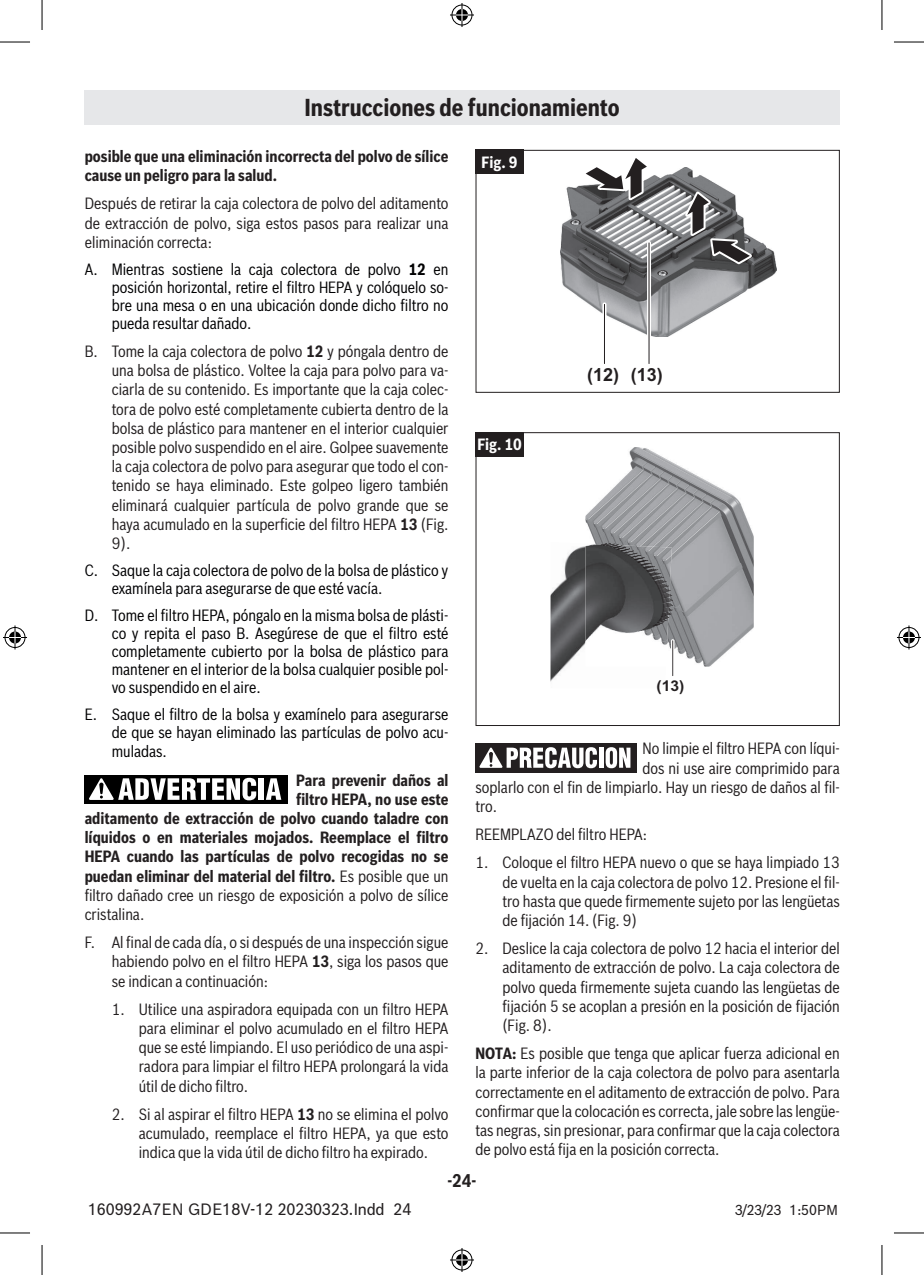
<style>
.page{position:relative;width:924px;height:1275px;background:#fff}
.page>*{position:absolute;margin:0;border:0;box-sizing:border-box;transform-origin:0 0}
.Heading_-_Page__no_l{font:700 24px "Bosch Sans Cond";color:#231f20}
.t1{font:700 18px "Arial";color:#231f20}
.t2{font:700 18px "Bosch Sans Cond";color:#231f20}
.Body_Text__FR_SP{font:16px/19.2px "Bosch Sans Cond";color:#231f20;text-align:justify}
.t3{font:16px/18px "Bosch Sans Cond";color:#000002;text-align:justify}
.Body_Text_-___Indent{font:16px/19.2px "Bosch Sans Cond";color:#231f20;text-align:justify}
.Body_Text__FR_SP-2{font:700 16px/19.2px "Bosch Sans Cond";color:#231f20}
.t4{font:16px/18px "Bosch Sans Cond";color:#000003}
.Heading_-_Page__link{font:16px "Bosch Office Sans";color:#231f20}
.Figure{font:700 16px "Bosch Sans Cond";color:#fff}
.t5{font:700 14.8px "Arial";color:#231f20;scale:1.06 1}
.Heading_-_Page__link-2{font:14px "Bosch Office Sans";color:#231f20}
.s1{font-weight:700}
.s2{font-weight:400}
</style>
<div class="page">
<div style="left:84px;top:90px;width:755px;height:34px;background:#e6e7e9"></div>
<div style="left:85px;top:775px;width:203px;height:28px;background:#000"></div>
<div style="left:259px;top:778px;width:5px;height:22px;background:#fff"></div>
<svg style="left:266px;top:778px;width:15px;height:22px"></svg>
<svg style="left:89px;top:778px;width:167px;height:22px"></svg>
<div style="left:475px;top:743px;width:161px;height:29px;background:#231f20"></div>
<svg style="left:479px;top:747px;width:117px;height:21px"></svg>
<hr style="left:599px;top:747px;width:4px;height:20px;background:#fff">
<svg style="left:605px;top:747px;width:25px;height:21px"></svg>
<img style="left:585px;top:447px;width:168px;height:219px">
<img style="left:550px;top:542px;width:50px;height:140px">
<img style="left:585px;top:544px;width:86px;height:122px">
<svg style="left:600px;top:542px;width:72px;height:84px"></svg>
<svg style="left:670px;top:639px;width:4px;height:38px"></svg>
<svg style="left:672px;top:640px;width:1px;height:36px"></svg>
<div style="left:475px;top:432px;width:364px;height:294px;border:1px solid #231f20"></div>
<img style="left:560px;top:167px;width:216px;height:169px">
<svg style="left:684px;top:192px;width:67px;height:72px"></svg>
<svg style="left:583px;top:158px;width:65px;height:42px"></svg>
<svg style="left:646px;top:241px;width:4px;height:124px"></svg>
<hr style="left:648px;top:242px;width:1px;height:122px;background:#231f20">
<svg style="left:602px;top:302px;width:4px;height:63px"></svg>
<hr style="left:603px;top:304px;width:1px;height:60px;background:#231f20">
<div style="left:475px;top:150px;width:364px;height:243px;border:1px solid #231f20"></div>
<div style="left:475px;top:150px;width:48px;height:24px;background:#231f20"></div>
<div style="left:475px;top:432px;width:48px;height:24px;background:#231f20"></div>
<hr style="left:0;top:42px;width:30px;height:1px;background:#000">
<hr style="left:893px;top:42px;width:30px;height:1px;background:#000">
<hr style="left:0;top:1232px;width:30px;height:1px;background:#000">
<hr style="left:893px;top:1232px;width:30px;height:1px;background:#000">
<hr style="left:42px;top:0;width:1px;height:30px;background:#000">
<hr style="left:42px;top:1245px;width:1px;height:30px;background:#000">
<hr style="left:881px;top:0;width:1px;height:30px;background:#000">
<hr style="left:881px;top:1245px;width:1px;height:30px;background:#000">
<svg style="left:450px;top:3px;width:24px;height:24px"></svg>
<svg style="left:450px;top:1248px;width:24px;height:24px"></svg>
<svg style="left:3px;top:625px;width:24px;height:24px"></svg>
<svg style="left:897px;top:625px;width:23px;height:24px"></svg>
<p class="Heading_-_Page__no_l" style="left:304px;top:90px;width:316px">Instrucciones de funcionamiento</p>
<p class="Body_Text__FR_SP-2" style="left:85px;top:146px;width:365px">posible que una eliminación incorrecta del polvo de sílice cause un peligro para la salud.</p>
<p class="Body_Text__FR_SP" style="left:85px;top:193px;width:365px">Después de retirar la caja colectora de polvo del aditamento de extracción de polvo, siga estos pasos para realizar una eliminación correcta:</p>
<p class="t3" style="left:112px;top:259px;width:338px;text-indent:-27px">A. Mientras sostiene la caja colectora de polvo <span class="s1">12</span> en posición horizontal, retire el filtro HEPA y colóquelo so&shy;bre una mesa o en una ubicación donde dicho filtro no pueda resultar dañado.</p>
<p class="Body_Text__FR_SP" style="left:112px;top:340px;width:338px;text-indent:-27px">B. Tome la caja colectora de polvo <span class="s1">12</span> y póngala dentro de una bolsa de plástico. Voltee la caja para polvo para va&shy;ciarla de su contenido. Es importante que la caja colec&shy;tora de polvo esté completamente cubierta dentro de la bolsa de plástico para mantener en el interior cualquier posible polvo suspendido en el aire. Golpee suavemente la caja colectora de polvo para asegurar que todo el con&shy;tenido se haya eliminado. Este golpeo ligero también eliminará cualquier partícula de polvo grande que se haya acumulado en la superficie del filtro HEPA <span class="s1">13</span> (Fig.<br>9).</p>
<p class="t4" style="left:112px;top:560px;width:338px;text-indent:-27px">C. Saque la caja colectora de polvo de la bolsa de plástico y examínela para asegurarse de que esté vacía.</p>
<p class="t3" style="left:112px;top:605px;width:338px;text-indent:-27px">D. Tome el filtro HEPA, póngalo en la misma bolsa de plásti&shy;co y repita el paso B. Asegúrese de que el filtro esté completamente cubierto por la bolsa de plástico para mantener en el interior de la bolsa cualquier posible pol&shy;vo suspendido en el aire.</p>
<p class="t3" style="left:112px;top:704px;width:338px;line-height:18.6px;text-indent:-27px">E. Saque el filtro de la bolsa y examínelo para asegurarse de que se hayan eliminado las partículas de polvo acu&shy;muladas.</p>
<p class="Body_Text__FR_SP-2" style="left:296px;top:769px;width:154px">Para prevenir daños al</p>
<p class="Body_Text__FR_SP-2" style="left:296px;top:788px;width:154px">filtro HEPA, no use este</p>
<p class="Body_Text__FR_SP-2" style="left:85px;top:807px;width:365px">aditamento de extracción de polvo cuando taladre con</p>
<p class="Body_Text__FR_SP-2" style="left:85px;top:827px;width:365px">líquidos o en materiales mojados. Reemplace el filtro</p>
<p class="Body_Text__FR_SP-2" style="left:85px;top:846px;width:365px">HEPA cuando las partículas de polvo recogidas no se</p>
<p class="Body_Text__FR_SP-2" style="left:85px;top:865px;width:365px">puedan eliminar del material del filtro. <span class="s2">Es posible que un</span></p>
<p class="Body_Text__FR_SP" style="left:85px;top:884px;width:365px">filtro dañado cree un riesgo de exposición a polvo de sílice</p>
<p class="Body_Text__FR_SP" style="left:85px;top:903px;width:61px">cristalina.</p>
<p class="Body_Text__FR_SP" style="left:112px;top:931px;width:338px;text-indent:-27px">F. Al final de cada día, o si después de una inspección sigue habiendo polvo en el filtro HEPA <span class="s1">13</span>, siga los pasos que se indican a continuación:</p>
<p class="Body_Text_-___Indent" style="left:139px;top:998px;width:311px;text-indent:-27px">1. Utilice una aspiradora equipada con un filtro HEPA para eliminar el polvo acumulado en el filtro HEPA que se esté limpiando. El uso periódico de una aspi&shy;radora para limpiar el filtro HEPA prolongará la vida útil de dicho filtro.</p>
<p class="Body_Text_-___Indent" style="left:139px;top:1103px;width:311px;text-indent:-27px">2. Si al aspirar el filtro HEPA <span class="s1">13</span> no se elimina el polvo acumulado, reemplace el filtro HEPA, ya que esto indica que la vida útil de dicho filtro ha expirado.</p>
<p class="Figure" style="left:481px;top:150px;width:37px">Fig. 9</p>
<p class="t1" style="left:587px;top:363px;width:77px">(12) (13)</p>
<p class="Figure" style="left:477px;top:432px;width:46px">Fig. 10</p>
<p class="t5" style="left:656px;top:675px;width:28px">(13)</p>
<p class="Body_Text__FR_SP" style="left:642px;top:738px;width:199px">No limpie el filtro HEPA con líqui-</p>
<p class="Body_Text__FR_SP" style="left:642px;top:757px;width:199px">dos ni use aire comprimido para</p>
<p class="Body_Text__FR_SP" style="left:475px;top:776px;width:365px">soplarlo con el fin de limpiarlo. Hay un riesgo de daños al fil-</p>
<p class="Body_Text__FR_SP" style="left:475px;top:795px;width:23px">tro.</p>
<p class="Body_Text__FR_SP" style="left:475px;top:823px;width:173px">REEMPLAZO del filtro HEPA:</p>
<p class="Body_Text__FR_SP" style="left:502px;top:852px;width:339px;text-indent:-27px">1. Coloque el filtro HEPA nuevo o que se haya limpiado 13 de vuelta en la caja colectora de polvo 12. Presione el fil&shy;tro hasta que quede firmemente sujeto por las lengüetas de fijación 14. (Fig. 9)</p>
<p class="Body_Text__FR_SP" style="left:502px;top:937px;width:339px;text-indent:-27px">2. Deslice la caja colectora de polvo 12 hacia el interior del aditamento de extracción de polvo. La caja colectora de polvo queda firmemente sujeta cuando las lengüetas de fijación 5 se acoplan a presión en la posición de fijación (Fig. 8).</p>
<p class="Body_Text__FR_SP" style="left:475px;top:1042px;width:365px"><span class="s1">NOTA:</span> Es posible que tenga que aplicar fuerza adicional en la parte inferior de la caja colectora de polvo para asentarla correctamente en el aditamento de extracción de polvo. Para confirmar que la colocación es correcta, jale sobre las lengüe&shy;tas negras, sin presionar, para confirmar que la caja colectora de polvo está fija en la posición correcta.</p>
<p class="t2" style="left:447px;top:1166px;width:30px">-24-</p>
<p class="Heading_-_Page__link" style="left:88px;top:1195px;width:324px">160992A7EN GDE18V-12 20230323.Indd 24</p>
<p class="Heading_-_Page__link-2" style="left:734px;top:1198px;width:104px">3/23/23 1:50PM</p>
</div>
